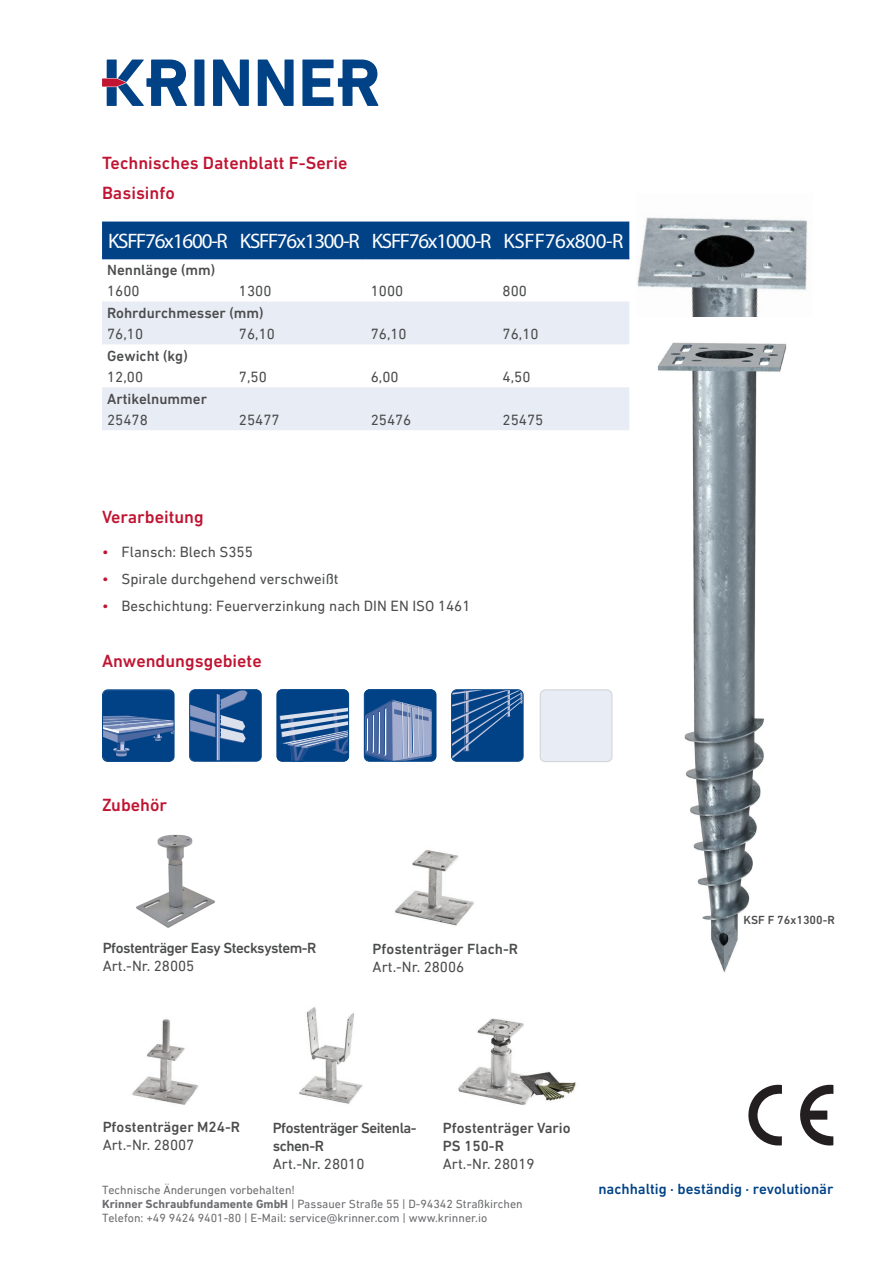
<style>
.page{position:relative;width:893px;height:1263px;background:#fff}
.page>*{position:absolute;margin:0;border:0;box-sizing:border-box;transform-origin:0 0}
.Subline{font:21px "Myriad Pro";letter-spacing:-.055em;color:#fff}
.Subline-2{font:21px "Myriad Pro";letter-spacing:-.02em;color:#fff}
.Subline-3{font:500 18px "DIN Next LT Pro";color:#c01432}
.Copy{font:15px "DIN Next LT Pro";color:#4b4c4d}
.Copy-2{font:500 15px/18px "DIN Next LT Pro";color:#4b4c4d}
.Copy-3{font:500 15px/18px "DIN Next LT Pro";letter-spacing:-.03em;color:#4b4c4d}
.Tabelle_normal{font:15px "DIN Next LT Pro";color:#4b4c4d}
.Tabelle_fett{font:500 15px "DIN Next LT Pro";color:#4b4c4d}
.t1{font:500 15px "DIN Next LT Pro";color:#014286}
.t2{font:12px/14.4px "DIN Next LT Pro";color:#6c6d70}
.Copy-4{font:500 12px "DIN Next LT Pro";color:#4b4c4d}
.s1{color:#c01432}
.s2{font-weight:400}
.s3{font-weight:700}
</style>
<div class="page">
<div style="left:194px;top:60px;width:10px;height:46px;background:#014286"></div>
<svg style="left:213px;top:60px;width:36px;height:46px"></svg>
<svg style="left:258px;top:60px;width:36px;height:46px"></svg>
<svg style="left:302px;top:60px;width:76px;height:46px"></svg>
<svg style="left:102px;top:60px;width:85px;height:46px"></svg>
<svg style="left:800px;top:1085px;width:33px;height:60px"></svg>
<svg style="left:748px;top:1085px;width:34px;height:60px"></svg>
<div style="left:102px;top:222px;width:527px;height:36px;background:#014286"></div>
<svg style="left:102px;top:301px;width:527px;height:129px;fill:#e8ecf4"></svg>
<hr style="left:102px;top:258px;width:132px;height:1px;background:#014286">
<hr style="left:234px;top:258px;width:132px;height:1px;background:#014286">
<hr style="left:366px;top:258px;width:131px;height:1px;background:#014286">
<hr style="left:497px;top:258px;width:132px;height:1px;background:#014286">
<div style="left:103px;top:690px;width:71px;height:71px;background:#014286;border-radius:5px"></div>
<svg style="left:104px;top:716px;width:68px;height:40px"></svg>
<div style="left:102px;top:689px;width:72px;height:73px;border:1px solid #014286;border-radius:5px"></div>
<div style="left:364px;top:689px;width:72px;height:72px;background:#014286;border-radius:5px"></div>
<svg style="left:364px;top:699px;width:68px;height:62px;background:#708ab6"></svg>
<div style="left:364px;top:689px;width:72px;height:73px;border:1px solid #014286;border-radius:5px"></div>
<div style="left:277px;top:689px;width:72px;height:72px;background:#014286;border-radius:5px"></div>
<svg style="left:280px;top:708px;width:69px;height:53px"></svg>
<div style="left:277px;top:689px;width:72px;height:73px;border:1px solid #014286;border-radius:5px"></div>
<div style="left:452px;top:690px;width:71px;height:71px;background:#014286;border-radius:5px"></div>
<svg style="left:453px;top:690px;width:70px;height:68px"></svg>
<div style="left:451px;top:689px;width:72px;height:73px;border:1px solid #014286;border-radius:5px"></div>
<div style="left:540px;top:690px;width:72px;height:72px;background:#e8ecf4;border-radius:5px"></div>
<div style="left:540px;top:690px;width:72px;height:72px;border:1px solid #d1d2d4;border-radius:5px"></div>
<div style="left:190px;top:690px;width:71px;height:71px;background:#014286;border-radius:5px"></div>
<svg style="left:191px;top:691px;width:57px;height:69px"></svg>
<div style="left:189px;top:689px;width:73px;height:73px;border:1px solid #014286;border-radius:5px"></div>
<img style="left:657px;top:342px;width:130px;height:630px">
<img style="left:637px;top:217px;width:171px;height:99px">
<img style="left:395px;top:850px;width:79px;height:76px">
<img style="left:132px;top:1019px;width:66px;height:86px">
<img style="left:136px;top:834px;width:79px;height:94px">
<img style="left:299px;top:1007px;width:64px;height:97px">
<img style="left:458px;top:1018px;width:118px;height:87px">
<p class="Subline-3" style="left:102px;top:152px;width:247px">Technisches Datenblatt F-Serie</p>
<p class="Subline-3" style="left:102px;top:182px;width:74px">Basisinfo</p>
<p class="Subline" style="left:108px;top:228px;width:121px">KSF F 76x1600-R</p>
<p class="Subline" style="left:240px;top:228px;width:121px">KSF F 76x1300-R</p>
<p class="Subline" style="left:372px;top:228px;width:121px">KSF F 76x1000-R</p>
<p class="Subline-2" style="left:503px;top:228px;width:121px">KSF F 76x800-R</p>
<p class="Tabelle_fett" style="left:107px;top:261px;width:110px">Nennlänge (mm)</p>
<p class="Tabelle_normal" style="left:107px;top:283px;width:34px">1600</p>
<p class="Tabelle_normal" style="left:239px;top:283px;width:34px">1300</p>
<p class="Tabelle_normal" style="left:371px;top:283px;width:34px">1000</p>
<p class="Tabelle_normal" style="left:503px;top:283px;width:26px">800</p>
<p class="Tabelle_fett" style="left:107px;top:304px;width:158px">Rohrdurchmesser (mm)</p>
<p class="Tabelle_normal" style="left:107px;top:325px;width:37px">76,10</p>
<p class="Tabelle_normal" style="left:239px;top:325px;width:37px">76,10</p>
<p class="Tabelle_normal" style="left:371px;top:325px;width:37px">76,10</p>
<p class="Tabelle_normal" style="left:503px;top:325px;width:37px">76,10</p>
<p class="Tabelle_fett" style="left:107px;top:347px;width:82px">Gewicht (kg)</p>
<p class="Tabelle_normal" style="left:107px;top:368px;width:37px">12,00</p>
<p class="Tabelle_normal" style="left:239px;top:368px;width:29px">7,50</p>
<p class="Tabelle_normal" style="left:371px;top:368px;width:29px">6,00</p>
<p class="Tabelle_normal" style="left:503px;top:368px;width:29px">4,50</p>
<p class="Tabelle_fett" style="left:107px;top:390px;width:101px">Artikelnummer</p>
<p class="Tabelle_normal" style="left:107px;top:411px;width:42px">25478</p>
<p class="Tabelle_normal" style="left:239px;top:411px;width:42px">25477</p>
<p class="Tabelle_normal" style="left:371px;top:411px;width:42px">25476</p>
<p class="Tabelle_normal" style="left:503px;top:411px;width:42px">25475</p>
<p class="Subline-3" style="left:102px;top:506px;width:103px">Verarbeitung</p>
<p class="Copy" style="left:102px;top:543px;width:152px"><span class="s1">•</span> Flansch: Blech S355</p>
<p class="Copy" style="left:102px;top:570px;width:238px"><span class="s1">•</span> Spirale durchgehend verschweißt</p>
<p class="Copy" style="left:102px;top:597px;width:370px"><span class="s1">•</span> Beschichtung: Feuerverzinkung nach DIN EN ISO 1461</p>
<p class="Subline-3" style="left:102px;top:650px;width:161px">Anwendungsgebiete</p>
<p class="Subline-3" style="left:102px;top:794px;width:67px">Zubehör</p>
<p class="Copy-3" style="left:103px;top:939px;width:215px">Pfostenträger Easy Stecksystem-R<br><span class="s2">Art.-Nr. 28005</span></p>
<p class="Copy-2" style="left:373px;top:939px;width:147px">Pfostenträger Flach-R<br><span class="s2">Art.-Nr. 28006</span></p>
<p class="Copy-2" style="left:103px;top:1118px;width:139px">Pfostenträger M24-R<br><span class="s2">Art.-Nr. 28007</span></p>
<p class="Copy-3" style="left:273px;top:1119px;width:145px">Pfostenträger Seitenla&shy;schen-R</p>
<p class="Copy" style="left:273px;top:1155px;width:93px">Art.-Nr. 28010</p>
<p class="Copy-2" style="left:443px;top:1119px;width:129px">Pfostenträger Vario</p>
<p class="Copy-3" style="left:443px;top:1137px;width:63px">PS 150-R</p>
<p class="Copy" style="left:443px;top:1155px;width:93px">Art.-Nr. 28019</p>
<p class="Copy-4" style="left:744px;top:912px;width:93px">KSF F 76x1300-R</p>
<p class="t2" style="left:102px;top:1182px;width:194px">Technische Änderungen vorbehalten!</p>
<p class="t1" style="left:598px;top:1180px;width:237px">nachhaltig · beständig · revolutionär</p>
<p class="t2" style="left:102px;top:1196px;width:422px"><span class="s3">Krinner Schraubfundamente GmbH</span> | Passauer Straße 55 | D-94342 Straßkirchen<br>Telefon: +49 9424 9401-80 | E-Mail: service@krinner.com | www.krinner.io</p>
</div>
